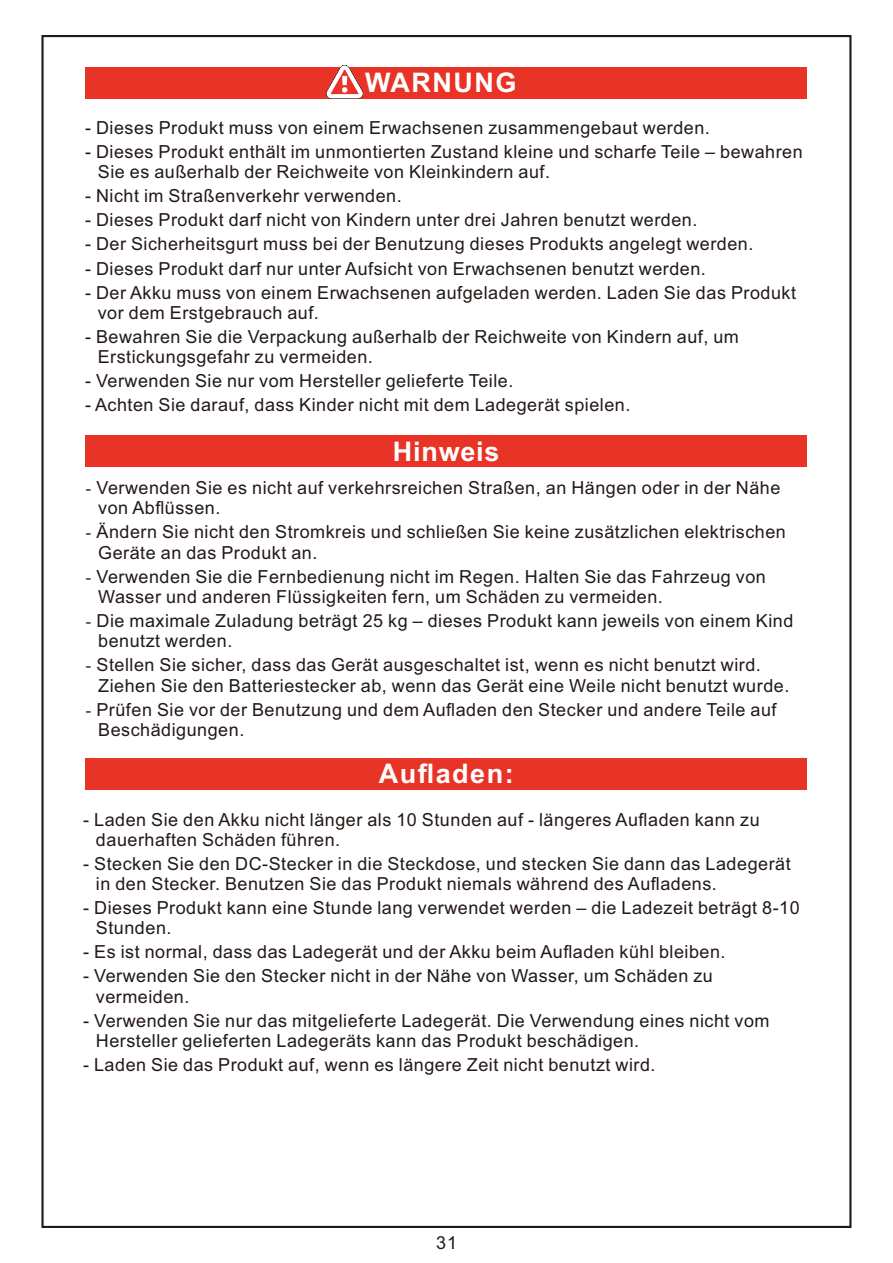
<style>
.page{position:relative;width:893px;height:1263px;background:#fff}
.page>*{position:absolute;margin:0;border:0;box-sizing:border-box;transform-origin:0 0}
.t1{font:700 27px "Arial";letter-spacing:.055em;color:#fff}
.t2{font:700 27px "Arial";letter-spacing:.03em;color:#fff}
.t3{font:18px/20.1px "Arial";letter-spacing:.03em;color:#231916}
.s1{font-family:"Times New Roman"}
</style>
<div class="page">
<div style="left:85px;top:67px;width:722px;height:31px;background:#e83327"></div>
<svg style="left:327px;top:65px;width:36px;height:33px"></svg>
<div style="left:85px;top:758px;width:722px;height:31px;background:#e83327"></div>
<div style="left:85px;top:435px;width:722px;height:32px;background:#e83327"></div>
<h1 class="t1" style="left:365px;top:72px;width:153px">WARNUNG</h1>
<p class="t3" style="left:85px;top:119px;width:626px">- Dieses Produkt muss von einem Erwachsenen zusammengebaut werden.</p>
<p class="t3" style="left:98px;top:143px;width:706px;text-indent:-13px">- Dieses Produkt enthält im unmontierten Zustand kleine und scharfe Teile – bewahren<br>Sie es außerhalb der Reichweite von Kleinkindern auf.</p>
<p class="t3" style="left:85px;top:187px;width:318px">- Nicht im Straßenverkehr verwenden.</p>
<p class="t3" style="left:85px;top:212px;width:614px">- Dieses Produkt darf nicht von Kindern unter drei Jahren benutzt werden.</p>
<p class="t3" style="left:85px;top:236px;width:670px">- Der Sicherheitsgurt muss bei der Benutzung dieses Produkts angelegt werden.</p>
<p class="t3" style="left:85px;top:260px;width:622px">- Dieses Produkt darf nur unter Aufsicht von Erwachsenen benutzt werden.</p>
<p class="t3" style="left:98px;top:284px;width:700px;text-indent:-13px">- Der Akku muss von einem Erwachsenen aufgeladen werden. Laden Sie das Produkt vor dem Erstgebrauch auf.</p>
<p class="t3" style="left:98px;top:328px;width:643px;text-indent:-13px">- Bewahren Sie die Verpackung außerhalb der Reichweite von Kindern auf, um<br>Erstickungsgefahr zu vermeiden.</p>
<p class="t3" style="left:85px;top:372px;width:430px">- Verwenden Sie nur vom Hersteller gelieferte Teile.</p>
<p class="t3" style="left:85px;top:397px;width:547px">- Achten Sie darauf, dass Kinder nicht mit dem Ladegerät spielen.</p>
<h1 class="t2" style="left:393px;top:441px;width:108px">Hinweis</h1>
<p class="t3" style="left:98px;top:479px;width:684px;text-indent:-13px"><span class="s1">-</span> Verwenden Sie es nicht auf verkehrsreichen Straßen, an Hängen oder in der Nähe von Abflüssen.</p>
<p class="t3" style="left:98px;top:524px;width:689px;text-indent:-13px"><span class="s1">-</span> Ändern Sie nicht den Stromkreis und schließen Sie keine zusätzlichen elektrischen<br>Geräte an das Produkt an.</p>
<p class="t3" style="left:98px;top:568px;width:669px;text-indent:-13px"><span class="s1">-</span> Verwenden Sie die Fernbedienung nicht im Regen. Halten Sie das Fahrzeug von<br>Wasser und anderen Flüssigkeiten fern, um Schäden zu vermeiden.</p>
<p class="t3" style="left:98px;top:612px;width:697px;text-indent:-13px"><span class="s1">-</span> Die maximale Zuladung beträgt 25 kg – dieses Produkt kann jeweils von einem Kind benutzt werden.</p>
<p class="t3" style="left:98px;top:657px;width:693px;text-indent:-13px"><span class="s1">-</span> Stellen Sie sicher, dass das Gerät ausgeschaltet ist, wenn es nicht benutzt wird.<br>Ziehen Sie den Batteriestecker ab, wenn das Gerät eine Weile nicht benutzt wurde.</p>
<p class="t3" style="left:98px;top:701px;width:680px;text-indent:-13px"><span class="s1">-</span> Prüfen Sie vor der Benutzung und dem Aufladen den Stecker und andere Teile auf<br>Beschädigungen.</p>
<h1 class="t1" style="left:379px;top:763px;width:136px">Aufladen:</h1>
<p class="t3" style="left:96px;top:811px;width:665px;text-indent:-13px">- Laden Sie den Akku nicht länger als 10 Stunden auf - längeres Aufladen kann zu dauerhaften Schäden führen.</p>
<p class="t3" style="left:96px;top:855px;width:696px;text-indent:-13px">- Stecken Sie den DC-Stecker in die Steckdose, und stecken Sie dann das Ladegerät in den Stecker. Benutzen Sie das Produkt niemals während des Aufladens.</p>
<p class="t3" style="left:96px;top:899px;width:705px;text-indent:-13px">- Dieses Produkt kann eine Stunde lang verwendet werden – die Ladezeit beträgt 8-10<br>Stunden.</p>
<p class="t3" style="left:83px;top:943px;width:644px">- Es ist normal, dass das Ladegerät und der Akku beim Aufladen kühl bleiben.</p>
<p class="t3" style="left:96px;top:968px;width:618px;text-indent:-13px">- Verwenden Sie den Stecker nicht in der Nähe von Wasser, um Schäden zu vermeiden.</p>
<p class="t3" style="left:96px;top:1012px;width:675px;text-indent:-13px">- Verwenden Sie nur das mitgelieferte Ladegerät. Die Verwendung eines nicht vom<br>Hersteller gelieferten Ladegeräts kann das Produkt beschädigen.</p>
<p class="t3" style="left:83px;top:1056px;width:574px">- Laden Sie das Produkt auf, wenn es längere Zeit nicht benutzt wird.</p>
<p class="t3" style="left:436px;top:1234px;width:23px">31</p>
</div>
